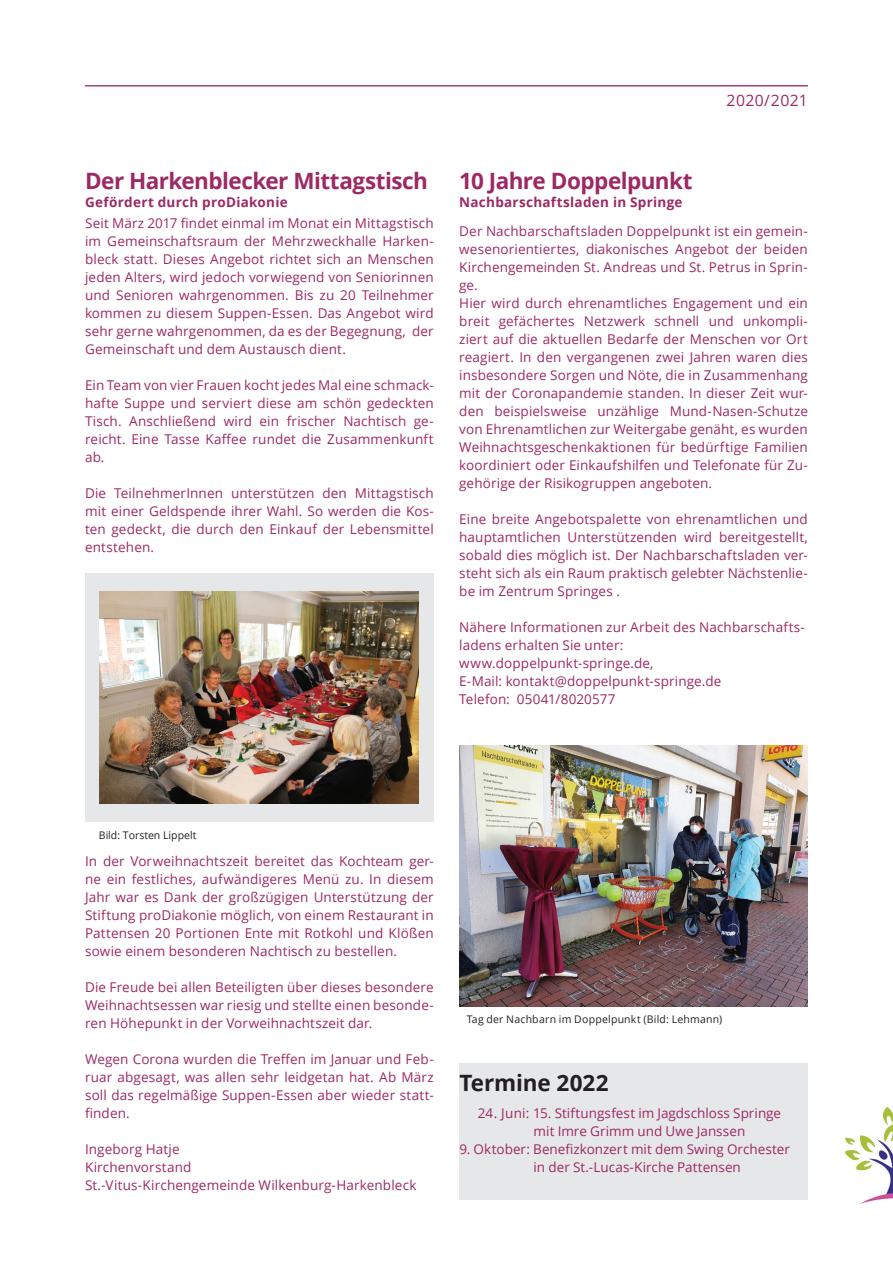
<style>
.page{position:relative;width:893px;height:1263px;background:#fff}
.page>*{position:absolute;margin:0;border:0;box-sizing:border-box;transform-origin:0 0}
.t1{font:700 22.5px "Open Sans";letter-spacing:-.025em;color:#9c2964}
.t2{font:700 22.5px "Open Sans";letter-spacing:-.005em;color:#231f20}
.t3{font:15.75px "Open Sans";letter-spacing:.025em;color:#9c2964}
.t4{font:13.5px/18px "Open Sans";letter-spacing:.01em;color:#9c2964;text-align:justify}
.t5{font:700 13.5px "Open Sans";letter-spacing:.02em;color:#9c2964}
.t6{font:10.5px "Open Sans";letter-spacing:.02em;color:#231f20}
.t7{font:10.5px "Open Sans";color:#231f20}
</style>
<div class="page">
<img style="left:845px;top:1107px;width:48px;height:96px">
<hr style="left:85px;top:85px;width:723px;height:1px;background:#9c2964">
<div style="left:459px;top:1063px;width:349px;height:136px;background:#e6e7e9"></div>
<div style="left:85px;top:573px;width:349px;height:249px;background:#e6e7e9"></div>
<img style="left:100px;top:591px;width:319px;height:213px">
<img style="left:459px;top:745px;width:349px;height:262px">
<p class="t3" style="left:727px;top:89px;width:83px">2020/2021</p>
<h1 class="t1" style="left:85px;top:165px;width:344px">Der Harkenblecker Mittagstisch</h1>
<p class="t5" style="left:85px;top:193px;width:204px">Gefördert durch proDiakonie</p>
<p class="t4" style="left:85px;top:214px;width:350px">Seit März 2017 findet einmal im Monat ein Mittagstisch im Gemeinschaftsraum der Mehrzweckhalle Harken&shy;bleck statt. Dieses Angebot richtet sich an Menschen jeden Alters, wird jedoch vorwiegend von Seniorinnen und Senioren wahrgenommen. Bis zu 20 Teilnehmer kommen zu diesem Suppen-Essen. Das Angebot wird sehr gerne wahrgenommen, da es der Begegnung, der Gemeinschaft und dem Austausch dient.</p>
<p class="t4" style="left:85px;top:376px;width:350px">Ein Team von vier Frauen kocht jedes Mal eine schmack&shy;hafte Suppe und serviert diese am schön gedeckten Tisch. Anschließend wird ein frischer Nachtisch ge&shy;reicht. Eine Tasse Kaffee rundet die Zusammenkunft ab.</p>
<p class="t4" style="left:85px;top:484px;width:350px">Die TeilnehmerInnen unterstützen den Mittagstisch mit einer Geldspende ihrer Wahl. So werden die Kos&shy;ten gedeckt, die durch den Einkauf der Lebensmittel entstehen.</p>
<h1 class="t1" style="left:459px;top:165px;width:235px">10 Jahre Doppelpunkt</h1>
<p class="t5" style="left:459px;top:193px;width:225px">Nachbarschaftsladen in Springe</p>
<p class="t4" style="left:459px;top:221px;width:350px;text-align:left">Der Nachbarschaftsladen Doppelpunkt ist ein gemein&shy;wesenorientiertes, diakonisches Angebot der beiden Kirchengemeinden St. Andreas und St. Petrus in Sprin&shy;ge.<br>Hier wird durch ehrenamtliches Engagement und ein breit gefächertes Netzwerk schnell und unkompli&shy;ziert auf die aktuellen Bedarfe der Menschen vor Ort reagiert. In den vergangenen zwei Jahren waren dies insbesondere Sorgen und Nöte, die in Zusammenhang mit der Coronapandemie standen. In dieser Zeit wur&shy;den beispielsweise unzählige Mund-Nasen-Schutze von Ehrenamtlichen zur Weitergabe genäht, es wurden Weihnachtsgeschenkaktionen für bedürftige Familien koordiniert oder Einkaufshilfen und Telefonate für Zu&shy;gehörige der Risikogruppen angeboten.</p>
<p class="t4" style="left:459px;top:509px;width:350px">Eine breite Angebotspalette von ehrenamtlichen und hauptamtlichen Unterstützenden wird bereitgestellt, sobald dies möglich ist. Der Nachbarschaftsladen ver&shy;steht sich als ein Raum praktisch gelebter Nächstenlie&shy;be im Zentrum Springes .</p>
<p class="t4" style="left:459px;top:617px;width:347px;text-align:left">Nähere Informationen zur Arbeit des Nachbarschafts&shy;ladens erhalten Sie unter: www.doppelpunkt-springe.de,<br>E-Mail: kontakt@doppelpunkt-springe.de<br>Telefon: 05041/8020577</p>
<p class="t7" style="left:99px;top:828px;width:99px">Bild: Torsten Lippelt</p>
<p class="t4" style="left:85px;top:852px;width:350px">In der Vorweihnachtszeit bereitet das Kochteam ger&shy;ne ein festliches, aufwändigeres Menü zu. In diesem Jahr war es Dank der großzügigen Unterstützung der Stiftung proDiakonie möglich, von einem Restaurant in Pattensen 20 Portionen Ente mit Rotkohl und Klößen sowie einem besonderen Nachtisch zu bestellen.</p>
<p class="t4" style="left:85px;top:978px;width:350px">Die Freude bei allen Beteiligten über dieses besondere Weihnachtsessen war riesig und stellte einen besonde&shy;ren Höhepunkt in der Vorweihnachtszeit dar.</p>
<p class="t4" style="left:85px;top:1050px;width:350px">Wegen Corona wurden die Treffen im Januar und Feb&shy;ruar abgesagt, was allen sehr leidgetan hat. Ab März soll das regelmäßige Suppen-Essen aber wieder statt&shy;finden.</p>
<p class="t4" style="left:85px;top:1140px;width:333px;text-align:left">Ingeborg Hatje<br>Kirchenvorstand<br>St.-Vitus-Kirchengemeinde Wilkenburg-Harkenbleck</p>
<p class="t6" style="left:467px;top:1012px;width:257px">Tag der Nachbarn im Doppelpunkt (Bild: Lehmann)</p>
<h1 class="t2" style="left:459px;top:1067px;width:151px">Termine 2022</h1>
<p class="t4" style="left:534px;top:1103px;width:249px;text-indent:-56px">24. Juni: 15. Stiftungsfest im Jagdschloss Springe mit Imre Grimm und Uwe Janssen</p>
<p class="t4" style="left:534px;top:1139px;width:258px;text-indent:-74px">9. Oktober: Benefizkonzert mit dem Swing Orchester in der St.-Lucas-Kirche Pattensen</p>
</div>
